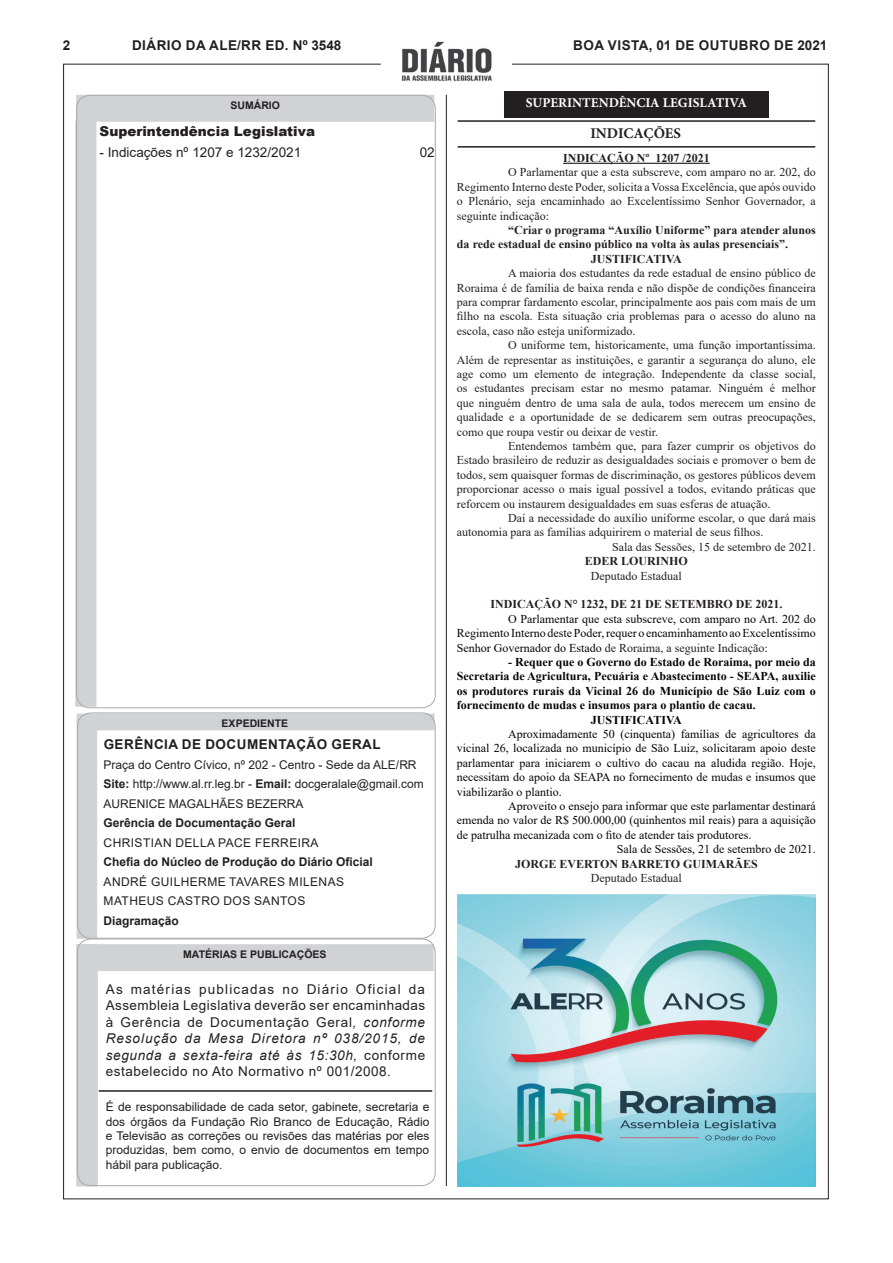
<style>
.page{position:relative;width:893px;height:1263px;background:#fff}
.page>*{position:absolute;margin:0;border:0;box-sizing:border-box;transform-origin:0 0}
.t1{font:700 14.85px "Minion Pro";color:#231f20}
.t2{font:13.5px/16.5px "Arial";letter-spacing:.04em;color:#231f20;text-align:justify}
.t3{font:700 13.5px "Arial";letter-spacing:.035em;color:#231f20}
.t4{font:700 13.5px "Minion Pro";color:#fff}
.t5{font:900 13.5px "Arial";color:#231f20}
.t6{font:13.5px "Arial";color:#231f20}
.t7{font:12px "Times New Roman";color:#212121}
.t8{font:12px/14.4px "Times New Roman";color:#231f20;text-align:justify}
.t9{font:12px/14.4px "Times New Roman";color:#040503;text-align:justify}
.t10{font:12px/14.4px "Arial";color:#231f20;text-align:justify}
.t11{font:700 12px "Times New Roman";color:#040503}
.t12{font:700 12px "Times New Roman";color:#231f20}
.t13{font:700 12px "Arial";color:#231f20}
.t14{font:12px/19.5px "Arial";letter-spacing:.035em;color:#231f20}
.t15{font:700 10.5px "Arial";color:#231f20}
.s1{font-weight:700}
.s2{font-style:italic}
.s3{color:#231f20}
</style>
<div class="page">
<img style="left:401px;top:41px;width:91px;height:40px">
<hr style="left:446px;top:95px;width:1px;height:1091px;background:#231f20">
<hr style="left:563px;top:163px;width:147px;height:1px;background:#231f20">
<div style="left:504px;top:91px;width:264px;height:27px;background:#231f20"></div>
<hr style="left:458px;top:120px;width:357px;height:2px;background:#231f20">
<hr style="left:458px;top:146px;width:357px;height:2px;background:#231f20">
<div style="left:77px;top:714px;width:20px;height:224px;background:#d1d2d4"></div>
<div style="left:76px;top:944px;width:22px;height:242px;background:#d1d2d4"></div>
<div style="left:78px;top:944px;width:356px;height:27px;background:#d1d2d4"></div>
<hr style="left:99px;top:1090px;width:333px;height:2px;background:#231f20">
<div style="left:76px;top:95px;width:358px;height:27px;background:#d1d2d4"></div>
<div style="left:96px;top:714px;width:338px;height:16px;background:#d1d2d4"></div>
<div style="left:75px;top:121px;width:21px;height:585px;background:#d1d2d4;border:1px solid #d1d2d4"></div>
<div style="left:77px;top:938px;width:359px;height:248px;border:1px solid #a8a9ad;border-radius:14px"></div>
<div style="left:77px;top:712px;width:359px;height:226px;border:1px solid #a8a9ad;border-radius:14px"></div>
<img style="left:457px;top:894px;width:359px;height:293px">
<p class="t3" style="left:63px;top:36px;width:9px">2</p>
<p class="t3" style="left:132px;top:35px;width:211px">DIÁRIO DA ALE/RR ED. Nº 3548</p>
<p class="t3" style="left:573px;top:35px;width:256px">BOA VISTA, 01 DE OUTUBRO DE 2021</p>
<p class="t15" style="left:230px;top:98px;width:51px">SUMÁRIO</p>
<p class="t5" style="left:100px;top:121px;width:217px">Superintendência Legislativa</p>
<p class="t6" style="left:100px;top:143px;width:203px">- Indicações nº 1207 e 1232/2021</p>
<p class="t2" style="left:420px;top:144px;width:17px">02</p>
<p class="t15" style="left:222px;top:716px;width:68px">EXPEDIENTE</p>
<p class="t3" style="left:104px;top:735px;width:279px">GERÊNCIA DE DOCUMENTAÇÃO GERAL</p>
<p class="t10" style="left:103px;top:755px;width:322px;line-height:19.5px;text-align:left">Praça do Centro Cívico, nº 202 - Centro - Sede da ALE/RR<br><span class="s1">Site:</span> http://www.al.rr.leg.br - <span class="s1">Email:</span> docgeralale@gmail.com<br>AURENICE MAGALHÃES BEZERRA</p>
<p class="t13" style="left:103px;top:815px;width:194px">Gerência de Documentação Geral</p>
<p class="t14" style="left:104px;top:833px;width:216px">CHRISTIAN DELLA PACE FERREIRA</p>
<p class="t13" style="left:103px;top:854px;width:271px">Chefia do Núcleo de Produção do Diário Oficial</p>
<p class="t14" style="left:104px;top:872px;width:242px">ANDRÉ GUILHERME TAVARES MILENAS<br>MATHEUS CASTRO DOS SANTOS</p>
<p class="t13" style="left:103px;top:912px;width:77px">Diagramação</p>
<p class="t15" style="left:183px;top:947px;width:145px">MATÉRIAS E PUBLICAÇÕES</p>
<p class="t2" style="left:106px;top:981px;width:321px">As matérias publicadas no Diário Oficial da Assembleia Legislativa deverão ser encaminhadas à Gerência de Documentação Geral<span class="s2">, conforme Resolução da Mesa Diretora nº 038/2015, de segunda a sexta-feira até às 15:30h,</span> conforme estabelecido no Ato Normativo nº 001/2008.</p>
<p class="t10" style="left:106px;top:1100px;width:325px">É de responsabilidade de cada setor, gabinete, secretaria e dos órgãos da Fundação Rio Branco de Educação, Rádio e Televisão as correções ou revisões das matérias por eles produzidas, bem como, o envio de documentos em tempo hábil para publicação.</p>
<p class="t4" style="left:526px;top:93px;width:223px">SUPERINTENDÊNCIA LEGISLATIVA</p>
<p class="t1" style="left:590px;top:122px;width:92px">INDICAÇÕES</p>
<p class="t12" style="left:563px;top:149px;width:148px">INDICAÇÃO Nº 1207 /2021</p>
<p class="t8" style="left:457px;top:165px;width:360px;text-indent:51px">O Parlamentar que a esta subscreve, com amparo no ar. 202, do Regimento Interno deste Poder, solicita a Vossa Excelência, que após ouvido o Plenário, seja encaminhado ao Excelentíssimo Senhor Governador, a seguinte indicação:</p>
<p class="t12" style="left:508px;top:221px;width:309px">“Criar o programa “Auxílio Uniforme” para atender alunos</p>
<p class="t12" style="left:457px;top:236px;width:333px">da rede estadual de ensino público na volta às aulas presenciais”.</p>
<p class="t12" style="left:591px;top:250px;width:92px">JUSTIFICATIVA</p>
<p class="t8" style="left:457px;top:266px;width:360px;text-indent:51px">A maioria dos estudantes da rede estadual de ensino público de Roraima é de família de baixa renda e não dispõe de condições financeira para comprar fardamento escolar, principalmente aos pais com mais de um filho na escola. Esta situação cria problemas para o acesso do aluno na escola, caso não esteja uniformizado.</p>
<p class="t7" style="left:508px;top:337px;width:309px">O uniforme tem, historicamente, uma função importantíssima.</p>
<p class="t7" style="left:457px;top:351px;width:360px">Além de representar as instituições, e garantir a segurança do aluno, ele</p>
<p class="t7" style="left:457px;top:365px;width:360px">age como um elemento de integração. Independente da classe social,</p>
<p class="t7" style="left:457px;top:380px;width:360px">os estudantes precisam estar no mesmo patamar. Ninguém é melhor</p>
<p class="t7" style="left:457px;top:394px;width:360px">que ninguém dentro de uma sala de aula, todos merecem um ensino de</p>
<p class="t7" style="left:457px;top:409px;width:360px">qualidade e a oportunidade de se dedicarem sem outras preocupações,</p>
<p class="t7" style="left:457px;top:423px;width:203px">como que roupa vestir ou deixar de vestir.</p>
<p class="t7" style="left:508px;top:437px;width:309px">Entendemos também que, para fazer cumprir os objetivos do</p>
<p class="t7" style="left:457px;top:452px;width:360px">Estado brasileiro de reduzir as desigualdades sociais e promover o bem de</p>
<p class="t7" style="left:457px;top:466px;width:360px">todos, sem quaisquer formas de discriminação, os gestores públicos devem</p>
<p class="t7" style="left:457px;top:481px;width:360px">proporcionar acesso o mais igual possível a todos, evitando práticas que</p>
<p class="t7" style="left:457px;top:495px;width:315px">reforcem ou instaurem desigualdades em suas esferas de atuação.</p>
<p class="t8" style="left:508px;top:510px;width:309px">Daí a necessidade do auxílio uniforme escolar, o que dará mais</p>
<p class="t8" style="left:457px;top:525px;width:308px">autonomia para as famílias adquirirem o material de seus filhos.</p>
<p class="t8" style="left:612px;top:539px;width:205px">Sala das Sessões, 15 de setembro de 2021.</p>
<p class="t12" style="left:585px;top:553px;width:105px">EDER LOURINHO</p>
<p class="t8" style="left:591px;top:568px;width:92px">Deputado Estadual</p>
<p class="t12" style="left:490px;top:596px;width:294px">INDICAÇÃO N° 1232, DE 21 DE SETEMBRO DE 2021.</p>
<p class="t9" style="left:457px;top:611px;width:360px;text-indent:51px">O Parlamentar que esta subscreve, com amparo no Art. 202 do Regimento Interno deste Poder, requer o encaminhamento ao Excelentíssimo Senhor Governador do Estado <span class="s3">de Roraima, a seguinte Indicação:</span></p>
<p class="t11" style="left:508px;top:653px;width:309px">- Requer que o Governo do Estado de Roraima, por meio da</p>
<p class="t11" style="left:457px;top:668px;width:360px">Secretaria de Agricultura, Pecuária e Abastecimento - SEAPA, auxilie</p>
<p class="t11" style="left:457px;top:682px;width:360px">os produtores rurais da Vicinal 26 do Município de São Luiz com o</p>
<p class="t11" style="left:457px;top:697px;width:300px">fornecimento de mudas e insumos para o plantio de cacau.</p>
<p class="t11" style="left:591px;top:711px;width:92px">JUSTIFICATIVA</p>
<p class="t9" style="left:508px;top:726px;width:309px">Aproximadamente 50 (cinquenta) famílias de agricultores da</p>
<p class="t9" style="left:457px;top:741px;width:360px">vicinal 26, localizada no município de São Luiz, solicitaram apoio deste</p>
<p class="t9" style="left:457px;top:755px;width:360px">parlamentar para iniciarem o cultivo do cacau na aludida região. Hoje,</p>
<p class="t9" style="left:457px;top:770px;width:360px">necessitam do apoio da SEAPA no fornecimento de mudas e insumos que</p>
<p class="t9" style="left:457px;top:784px;width:106px">viabilizarão o plantio.</p>
<p class="t9" style="left:508px;top:798px;width:309px">Aproveito o ensejo para informar que este parlamentar destinará</p>
<p class="t9" style="left:457px;top:813px;width:360px">emenda no valor de R$ 500.000,00 (quinhentos mil reais) para a aquisição</p>
<p class="t9" style="left:457px;top:827px;width:296px">de patrulha mecanizada com o fito de atender tais produtores.</p>
<p class="t9" style="left:617px;top:842px;width:200px">Sala de Sessões, 21 de setembro de 2021.</p>
<p class="t12" style="left:515px;top:855px;width:244px">JORGE EVERTON BARRETO GUIMARÃES</p>
<p class="t8" style="left:591px;top:870px;width:92px">Deputado Estadual</p>
</div>
